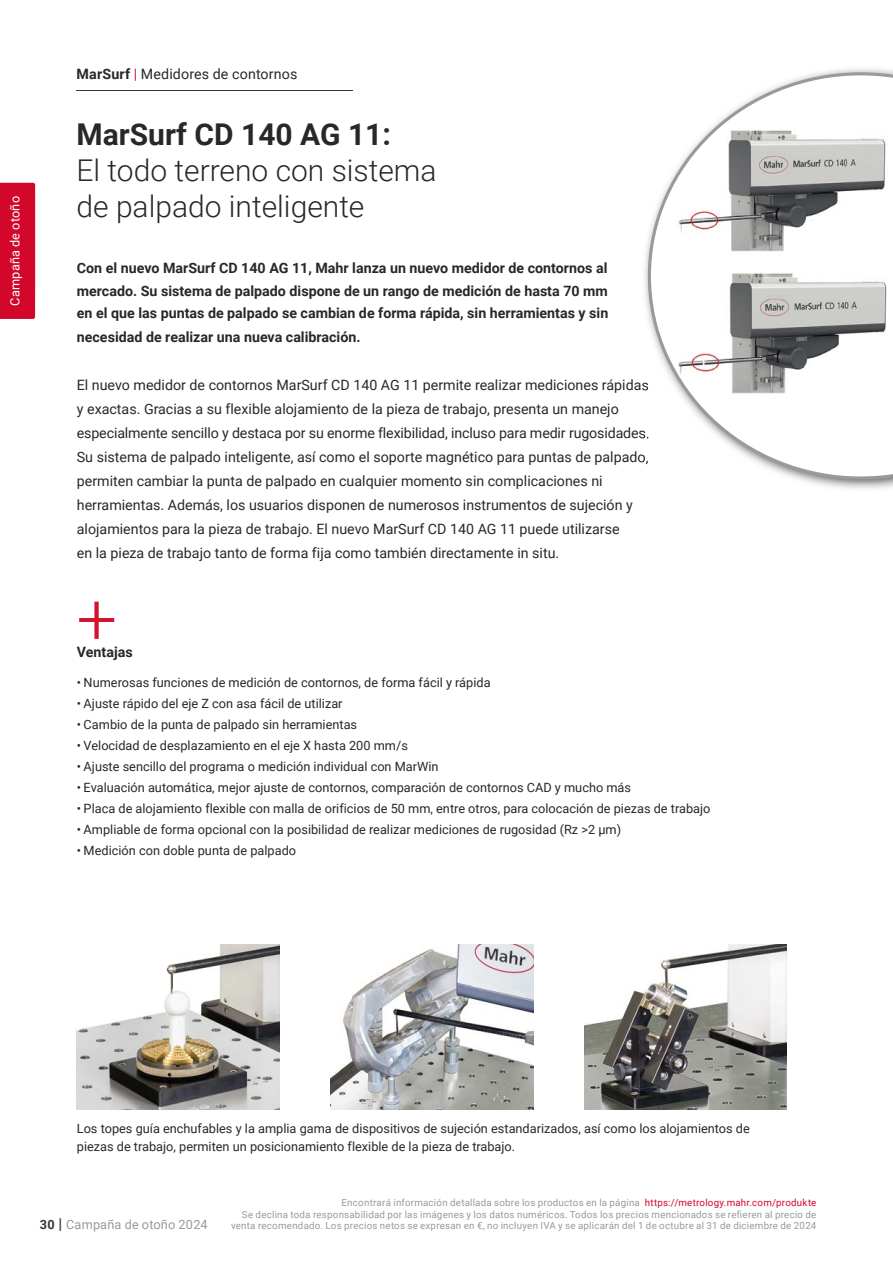
<style>
.page{position:relative;width:893px;height:1263px;background:#fff}
.page>*{position:absolute;margin:0;border:0;box-sizing:border-box;transform-origin:0 0}
.t1{font:300 72px "Roboto";color:#d51130}
.t2{font:300 30px/36px "Roboto";color:#282827}
.t3{font:700 30px "Roboto";color:#282827}
.t4{font:14.25px/24px "Roboto";color:#282827}
.t5{font:700 14.25px/22.5px "Roboto";color:#282827;text-align:justify}
.t6{font:12.75px/18.8px "Roboto";color:#282827}
.t7{font:12.75px "Roboto";letter-spacing:.015em;color:#969b9e}
.t8{font:12.75px "Roboto";letter-spacing:.015em;color:#fff}
.t9{font:9.75px/11.7px "Roboto";letter-spacing:.025em;color:#969b9e;text-align:right}
.s1{font-weight:700}
.s2{color:#d3072a}
.s3{font-weight:700;color:#32383d}
.s4{font-weight:700;font-size:15px;color:#32383d}
</style>
<div class="page">
<div style="left:0;top:183px;width:35px;height:136px;background:#d3072a"></div>
<img style="left:77px;top:944px;width:202px;height:165px">
<img style="left:331px;top:944px;width:202px;height:165px">
<img style="left:584px;top:944px;width:203px;height:165px">
<img style="left:644px;top:68px;width:249px;height:421px">
<img style="left:642px;top:379px;width:6px;height:14px">
<img style="left:641px;top:427px;width:7px;height:14px">
<svg style="left:641px;top:452px;width:7px;height:13px"></svg>
<svg style="left:648px;top:72px;width:245px;height:408px"></svg>
<img style="left:665px;top:118px;width:226px;height:143px">
<img style="left:663px;top:261px;width:229px;height:146px">
<hr style="left:77px;top:90px;width:276px;height:1px;background:#32383d">
<p class="t8" style="left:6px;top:306px;width:111px;rotate:-90deg">Campaña de otoño</p>
<p class="t4" style="left:77px;top:61px;width:222px"><span class="s1">MarSurf</span> <span class="s2">|</span> Medidores de contornos</p>
<h2 class="t3" style="left:77px;top:113px;width:316px">MarSurf CD 140 AG 11:</h2>
<h2 class="t2" style="left:77px;top:151px;width:362px">El todo terreno con sistema de palpado inteligente</h2>
<p class="t5" style="left:77px;top:256px;width:533px">Con el nuevo MarSurf CD 140 AG 11, Mahr lanza un nuevo medidor de contornos al mercado. Su sistema de palpado dispone de un rango de medición de hasta 70 mm en el que las puntas de palpado se cambian de forma rápida, sin herramientas y sin</p>
<p class="t5" style="left:77px;top:325px;width:285px">necesidad de realizar una nueva calibración.</p>
<p class="t4" style="left:77px;top:373px;width:574px">El nuevo medidor de contornos MarSurf CD 140 AG 11 permite realizar mediciones rápidas y exactas. Gracias a su flexible alojamiento de la pieza de trabajo, presenta un manejo especialmente sencillo y destaca por su enorme flexibilidad, incluso para medir rugosidades.<br>Su sistema de palpado inteligente, así como el soporte magnético para puntas de palpado, permiten cambiar la punta de palpado en cualquier momento sin complicaciones ni herramientas. Además, los usuarios disponen de numerosos instrumentos de sujeción y alojamientos para la pieza de trabajo. El nuevo MarSurf CD 140 AG 11 puede utilizarse<br>en la pieza de trabajo tanto de forma fija como también directamente in situ.</p>
<h1 class="t1" style="left:77px;top:568px;width:42px">+</h1>
<p class="t5" style="left:77px;top:640px;width:57px">Ventajas</p>
<p class="t6" style="left:77px;top:672px;width:415px">• Numerosas funciones de medición de contornos, de forma fácil y rápida</p>
<p class="t6" style="left:77px;top:693px;width:267px">• Ajuste rápido del eje Z con asa fácil de utilizar</p>
<p class="t6" style="left:77px;top:714px;width:282px">• Cambio de la punta de palpado sin herramientas</p>
<p class="t6" style="left:77px;top:735px;width:333px">• Velocidad de desplazamiento en el eje X hasta 200 mm/s</p>
<p class="t6" style="left:77px;top:756px;width:363px">• Ajuste sencillo del programa o medición individual con MarWin</p>
<p class="t6" style="left:77px;top:777px;width:556px">• Evaluación automática, mejor ajuste de contornos, comparación de contornos CAD y mucho más</p>
<p class="t6" style="left:77px;top:798px;width:635px">• Placa de alojamiento flexible con malla de orificios de 50 mm, entre otros, para colocación de piezas de trabajo</p>
<p class="t6" style="left:77px;top:819px;width:546px">• Ampliable de forma opcional con la posibilidad de realizar mediciones de rugosidad (Rz &gt;2 µm)</p>
<p class="t6" style="left:77px;top:840px;width:221px">• Medición con doble punta de palpado</p>
<p class="t6" style="left:77px;top:1118px;width:674px">Los topes guía enchufables y la amplia gama de dispositivos de sujeción estandarizados, así como los alojamientos de piezas de trabajo, permiten un posicionamiento flexible de la pieza de trabajo.</p>
<p class="t7" style="left:40px;top:1215px;width:169px"><span class="s3">30</span> <span class="s4">|</span> Campaña de otoño 2024</p>
<p class="t9" style="left:231px;top:1196px;width:587px">Encontrará información detallada sobre los productos en la página <span class="s2">https://metrology.mahr.com/produkte<br></span>Se declina toda responsabilidad por las imágenes y los datos numéricos. Todos los precios mencionados se refieren al precio de venta recomendado. Los precios netos se expresan en €, no incluyen IVA y se aplicarán del 1 de octubre al 31 de diciembre de 2024</p>
</div>
